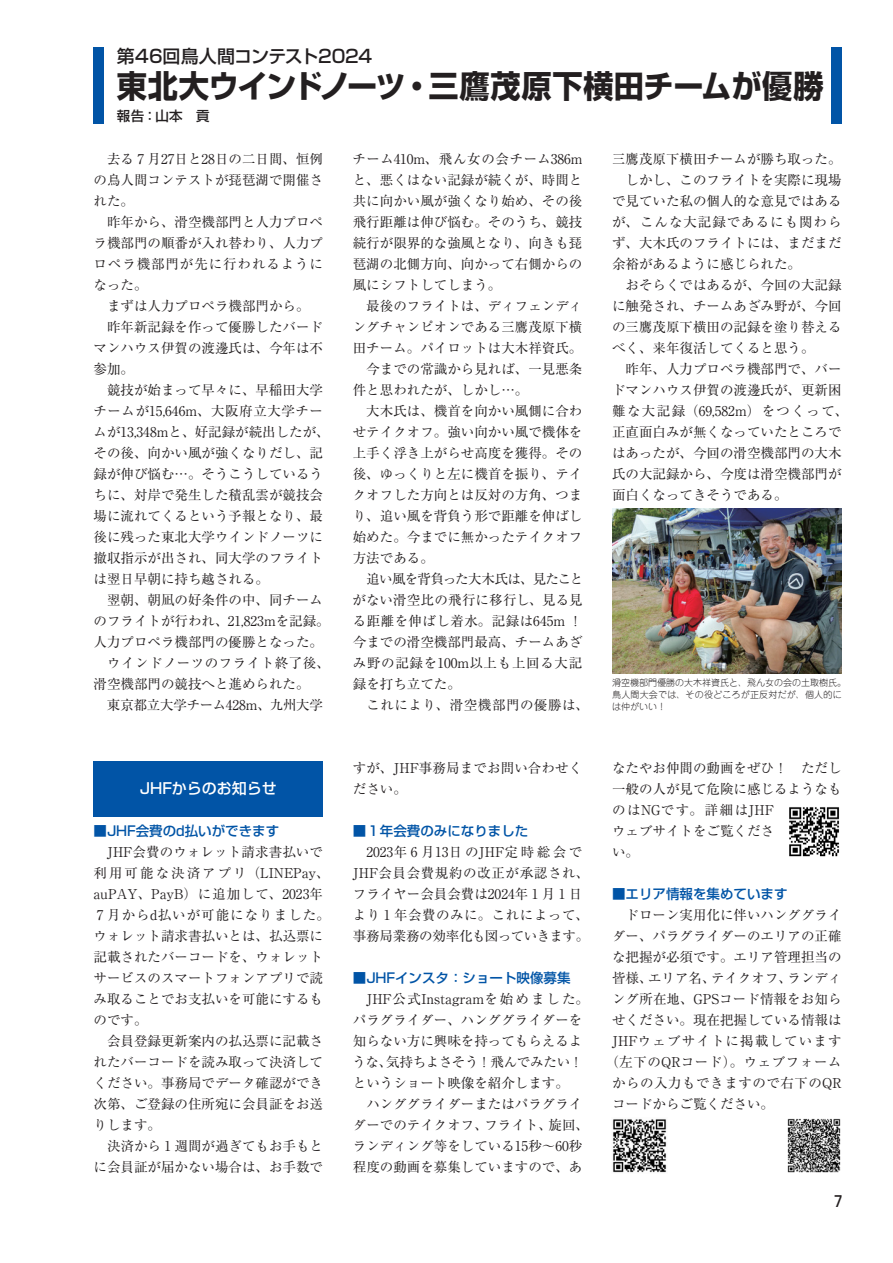
<style>
.page{position:relative;width:893px;height:1263px;background:#fff}
.page>*{position:absolute;margin:0;border:0;box-sizing:border-box;transform-origin:0 0}
.t1{font:700 31.5px "Shin Go Pr 6";color:#231f20;scale:.96 1}
.t2{font:500 18px "Shin Go Pr 6";letter-spacing:-.005em;color:#231f20}
.t3{font:500 15px "Shin Go Pr 6";color:#fff}
.t4{font:500 15px "Shin Go Pr 6";color:#231f20}
.t5{font:13.5px/21px "Ryumin Pr 6";color:#231f20;text-align:justify}
.t6{font:13.5px "Ryumin Pr 6";letter-spacing:.04em;color:#231f20}
.t7{font:500 13.5px "Shin Go Pr 6";color:#0154a6}
.t8{font:13.5px "Ryumin Pr 6";letter-spacing:.035em;color:#231f20}
.t9{font:13.5px "Ryumin Pr 6";letter-spacing:.105em;color:#231f20}
.t10{font:13.5px "Ryumin Pr 6";letter-spacing:.05em;color:#231f20}
.t11{font:13.5px "Ryumin Pr 6";letter-spacing:-.05em;color:#231f20}
.t12{font:13.5px "Ryumin Pr 6";letter-spacing:.085em;color:#231f20}
.t13{font:13.5px "Ryumin Pr 6";letter-spacing:.07em;color:#231f20}
.t14{font:500 13.5px "Shin Go Pr 6";color:#231f20}
.t15{font:300 9px/12px "Jun 101 Pro";color:#231f20}
</style>
<div class="page">
<div style="left:94px;top:47px;width:10px;height:76px;background:#0154a6"></div>
<div style="left:831px;top:47px;width:11px;height:76px;background:#0154a6"></div>
<img style="left:612px;top:509px;width:230px;height:165px">
<div style="left:94px;top:761px;width:229px;height:55px;background:#0154a6"></div>
<img style="left:789px;top:807px;width:50px;height:50px">
<img style="left:787px;top:1118px;width:54px;height:55px">
<img style="left:612px;top:1119px;width:55px;height:54px">
<h2 class="t2" style="left:117px;top:42px;width:275px">第46回鳥人間コンテスト2024　</h2>
<h1 class="t1" style="left:117px;top:61px;width:738px">東北大ウインドノーツ・三鷹茂原下横田チームが優勝</h1>
<p class="t14" style="left:117px;top:105px;width:108px">報告：山本　貢　</p>
<p class="t5" style="left:94px;top:147px;width:231px;text-indent:14px">去る 7 月27日と28日の二日間、恒例の鳥人間コンテストが琵琶湖で開催された。</p>
<p class="t5" style="left:94px;top:210px;width:231px;text-indent:14px">昨年から、滑空機部門と人力プロペラ機部門の順番が入れ替わり、人力プロペラ機部門が先に行われるようになった。</p>
<p class="t5" style="left:107px;top:294px;width:204px">まずは人力プロペラ機部門から。</p>
<p class="t5" style="left:107px;top:315px;width:217px">昨年新記録を作って優勝したバード</p>
<p class="t5" style="left:94px;top:336px;width:231px">マンハウス伊賀の渡邊氏は、今年は不</p>
<p class="t5" style="left:94px;top:357px;width:42px">参加。</p>
<p class="t5" style="left:107px;top:378px;width:217px">競技が始まって早々に、早稲田大学</p>
<p class="t6" style="left:94px;top:400px;width:231px">チームが15,646m、大阪府立大学チー</p>
<p class="t5" style="left:94px;top:420px;width:238px">ムが13,348mと、好記録が続出したが、</p>
<p class="t5" style="left:94px;top:441px;width:231px">その後、向かい風が強くなりだし、記</p>
<p class="t5" style="left:94px;top:462px;width:231px">録が伸び悩む…。そうこうしているう</p>
<p class="t5" style="left:94px;top:483px;width:231px">ちに、対岸で発生した積乱雲が競技会</p>
<p class="t5" style="left:94px;top:504px;width:231px">場に流れてくるという予報となり、最</p>
<p class="t5" style="left:94px;top:525px;width:231px">後に残った東北大学ウインドノーツに</p>
<p class="t5" style="left:94px;top:547px;width:231px">撤収指示が出され、同大学のフライト</p>
<p class="t5" style="left:94px;top:568px;width:177px">は翌日早朝に持ち越される。</p>
<p class="t5" style="left:107px;top:589px;width:217px">翌朝、朝凪の好条件の中、同チーム</p>
<p class="t5" style="left:94px;top:610px;width:238px">のフライトが行われ、21,823mを記録。</p>
<p class="t5" style="left:94px;top:631px;width:231px">人力プロペラ機部門の優勝となった。</p>
<p class="t8" style="left:107px;top:652px;width:224px">ウインドノーツのフライト終了後、</p>
<p class="t5" style="left:94px;top:673px;width:217px">滑空機部門の競技へと進められた。</p>
<p class="t5" style="left:107px;top:694px;width:218px">東京都立大学チーム428m、九州大学</p>
<p class="t3" style="left:140px;top:776px;width:138px">JHFからのお知らせ</p>
<p class="t7" style="left:94px;top:819px;width:187px">■JHF会費のd払いができます</p>
<p class="t5" style="left:94px;top:840px;width:238px;text-align:left;text-indent:13px">JHF会費のウォレット請求書払いで利用可能な決済アプリ（LINEPay、auPAY、PayB）に追加して、2023年<br>7 月からd払いが可能になりました。ウォレット請求書払いとは、払込票に記載されたバーコードを、ウォレットサービスのスマートフォンアプリで読み取ることでお支払いを可能にするものです。</p>
<p class="t5" style="left:94px;top:1029px;width:231px;text-indent:13px">会員登録更新案内の払込票に記載されたバーコードを読み取って決済してください。事務局でデータ確認ができ次第、ご登録の住所宛に会員証をお送りします。</p>
<p class="t5" style="left:94px;top:1134px;width:231px;text-align:right">決済から 1 週間が過ぎてもお手もとに会員証が届かない場合は、お手数で</p>
<p class="t5" style="left:353px;top:148px;width:231px">チーム410m、飛ん女の会チーム386mと、悪くはない記録が続くが、時間と共に向かい風が強くなり始め、その後飛行距離は伸び悩む。そのうち、競技続行が限界的な強風となり、向きも琵琶湖の北側方向、向かって右側からの風にシフトしてしまう。</p>
<p class="t5" style="left:366px;top:295px;width:217px">最後のフライトは、ディフェンディ</p>
<p class="t5" style="left:353px;top:316px;width:231px">ングチャンピオンである三鷹茂原下横</p>
<p class="t5" style="left:353px;top:337px;width:231px">田チーム。パイロットは大木祥資氏。</p>
<p class="t5" style="left:366px;top:358px;width:217px">今までの常識から見れば、一見悪条</p>
<p class="t5" style="left:353px;top:379px;width:177px">件と思われたが、しかし…。</p>
<p class="t5" style="left:366px;top:400px;width:217px">大木氏は、機首を向かい風側に合わ</p>
<p class="t5" style="left:353px;top:421px;width:231px">せテイクオフ。強い向かい風で機体を</p>
<p class="t5" style="left:353px;top:442px;width:231px">上手く浮き上がらせ高度を獲得。その</p>
<p class="t5" style="left:353px;top:463px;width:231px">後、ゆっくりと左に機首を振り、テイ</p>
<p class="t5" style="left:353px;top:484px;width:231px">クオフした方向とは反対の方角、つま</p>
<p class="t5" style="left:353px;top:505px;width:231px">り、追い風を背負う形で距離を伸ばし</p>
<p class="t5" style="left:353px;top:526px;width:231px">始めた。今までに無かったテイクオフ</p>
<p class="t5" style="left:353px;top:547px;width:82px">方法である。</p>
<p class="t11" style="left:366px;top:568px;width:219px">追い風を背負った大木氏は、見たこと</p>
<p class="t5" style="left:352px;top:589px;width:232px">がない滑空比の飛行に移行し、見る見</p>
<p class="t8" style="left:353px;top:610px;width:231px">る距離を伸ばし着水。記録は645m ！</p>
<p class="t5" style="left:353px;top:631px;width:231px">今までの滑空機部門最高、チームあざ</p>
<p class="t10" style="left:353px;top:652px;width:231px">み野の記録を100m以上も上回る大記</p>
<p class="t5" style="left:353px;top:673px;width:109px">録を打ち立てた。</p>
<p class="t6" style="left:366px;top:694px;width:224px">これにより、滑空機部門の優勝は、</p>
<p class="t5" style="left:353px;top:756px;width:231px">すが、JHF事務局までお問い合わせください。</p>
<p class="t7" style="left:353px;top:820px;width:177px">■1年会費のみになりました</p>
<p class="t5" style="left:353px;top:841px;width:238px;text-align:center">2023年 6 月13日のJHF定時総会で<br>JHF会員会費規約の改正が承認され、フライヤー会員会費は2024年 1 月 1 日より 1 年会費のみに。これによって、事務局業務の効率化も図っていきます。</p>
<p class="t7" style="left:353px;top:967px;width:219px">■JHFインスタ：ショート映像募集</p>
<p class="t5" style="left:353px;top:988px;width:238px;text-align:left;text-indent:14px">JHF公式Instagramを始めました。パラグライダー、ハンググライダーを知らない方に興味を持ってもらえるような、気持ちよさそう！飛んでみたい！というショート映像を紹介します。</p>
<p class="t5" style="left:353px;top:1093px;width:238px;text-align:center">ハンググライダーまたはパラグライ<br>ダーでのテイクオフ、フライト、旋回、ランディング等をしている15秒～60秒程度の動画を募集していますので、あ</p>
<p class="t5" style="left:612px;top:148px;width:231px">三鷹茂原下横田チームが勝ち取った。</p>
<p class="t5" style="left:626px;top:169px;width:217px">しかし、このフライトを実際に現場</p>
<p class="t5" style="left:612px;top:190px;width:231px">で見ていた私の個人的な意見ではある</p>
<p class="t13" style="left:612px;top:211px;width:231px">が、こんな大記録であるにも関わら</p>
<p class="t5" style="left:612px;top:232px;width:231px">ず、大木氏のフライトには、まだまだ</p>
<p class="t5" style="left:612px;top:253px;width:190px">余裕があるように感じられた。</p>
<p class="t5" style="left:626px;top:274px;width:217px">おそらくではあるが、今回の大記録</p>
<p class="t5" style="left:612px;top:295px;width:231px">に触発され、チームあざみ野が、今回</p>
<p class="t5" style="left:612px;top:316px;width:231px">の三鷹茂原下横田の記録を塗り替える</p>
<p class="t5" style="left:612px;top:337px;width:204px">べく、来年復活してくると思う。</p>
<p class="t5" style="left:626px;top:358px;width:217px">昨年、人力プロペラ機部門で、バー</p>
<p class="t5" style="left:612px;top:379px;width:231px">ドマンハウス伊賀の渡邊氏が、更新困</p>
<p class="t9" style="left:612px;top:400px;width:238px">難な大記録（69,582m）をつくって、</p>
<p class="t5" style="left:612px;top:421px;width:231px">正直面白みが無くなっていたところで</p>
<p class="t5" style="left:612px;top:442px;width:231px">はあったが、今回の滑空機部門の大木</p>
<p class="t5" style="left:612px;top:463px;width:231px">氏の大記録から、今度は滑空機部門が</p>
<p class="t5" style="left:612px;top:484px;width:177px">面白くなってきそうである。</p>
<p class="t15" style="left:612px;top:676px;width:236px">滑空機部門優勝の大木祥資氏と、飛ん女の会の土取樹氏。鳥人間大会では、その役どころが正反対だが、個人的には仲がいい！</p>
<p class="t5" style="left:612px;top:757px;width:231px;text-align:left">なたやお仲間の動画をぜひ！　ただし一般の人が見て危険に感じるようなものはNGです。詳細はJHF<br>ウェブサイトをご覧くださ<br>い。</p>
<p class="t7" style="left:612px;top:883px;width:177px">■エリア情報を集めています</p>
<p class="t5" style="left:626px;top:904px;width:218px">ドローン実用化に伴いハンググライ</p>
<p class="t5" style="left:612px;top:925px;width:231px">ダー、パラグライダーのエリアの正確</p>
<p class="t5" style="left:612px;top:946px;width:231px">な把握が必須です。エリア管理担当の</p>
<p class="t5" style="left:612px;top:967px;width:231px">皆様、エリア名、テイクオフ、ランディ</p>
<p class="t5" style="left:612px;top:988px;width:231px">ング所在地、GPSコード情報をお知ら</p>
<p class="t5" style="left:612px;top:1009px;width:231px">せください。現在把握している情報は</p>
<p class="t12" style="left:612px;top:1030px;width:231px">JHFウェブサイトに掲載しています</p>
<p class="t6" style="left:605px;top:1051px;width:238px">（左下のQRコード）。ウェブフォーム</p>
<p class="t6" style="left:612px;top:1072px;width:231px">からの入力もできますので右下のQR</p>
<p class="t5" style="left:612px;top:1093px;width:164px">コードからご覧ください。</p>
<p class="t4" style="left:834px;top:1189px;width:9px">7</p>
</div>
